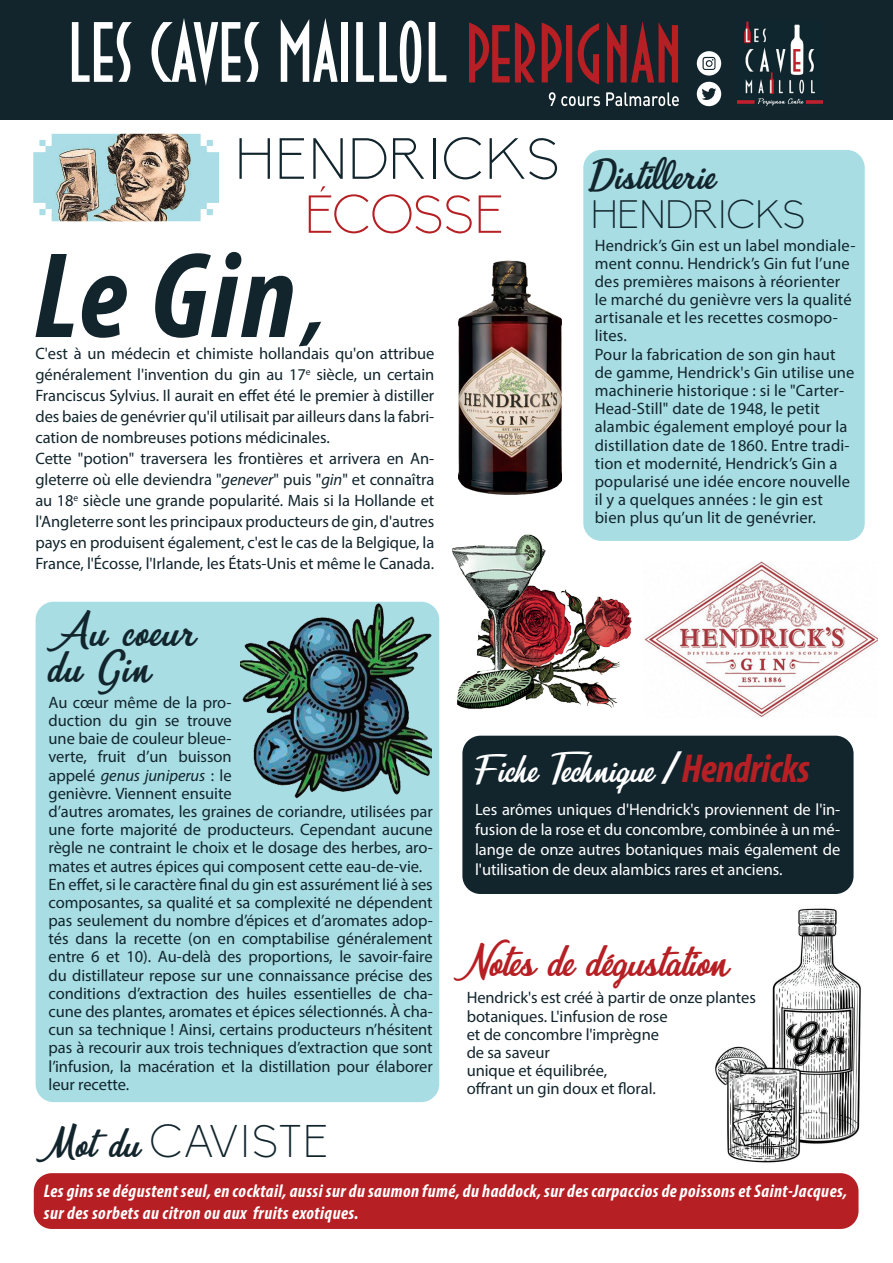
<style>
.page{position:relative;width:893px;height:1263px;background:#fff}
.page>*{position:absolute;margin:0;border:0;box-sizing:border-box;transform-origin:0 0}
.t1{font:italic 700 condensed 123.15px "Myriad Pro";color:#12252d}
.t2{font:84.9px "Deco Tech TL";color:#fff}
.t3{font:300 57px "Biko";color:#12252d}
.t4{font:300 52.5px "Biko";letter-spacing:-.02em;color:#b62024}
.t5{font:45px "Mirella";letter-spacing:-.02em;color:#b62024}
.t6{font:300 45px "Biko";color:#12252d}
.t7{font:45px/36px "Mirella";letter-spacing:.025em;color:#12252d}
.t8{font:42px "Mirella";color:#12252d}
.t9{font:39px "Mirella";letter-spacing:-.015em;color:#fff}
.t10{font:300 39px "Biko";letter-spacing:-.025em;color:#12252d}
.t11{font:italic 700 condensed 18.15px/21.8px "Myriad Pro";letter-spacing:.025em;color:#fff}
.t12{font:16.5px/18.1px "Myriad Pro";letter-spacing:-.005em;color:#12252d}
.t13{font:16.5px/20.2px "Myriad Pro";letter-spacing:-.005em;color:#fff;text-align:justify}
.s1{font-size:89.25px}
.s2{font-style:italic}
.s3{font-family:"Mirella";font-weight:400;font-size:42px}
.s4{font-family:"Myriad Pro";font-weight:700;font-style:italic;font-stretch:condensed;font-size:45px}
.s5{font-family:"Myriad Pro";font-weight:700;font-style:italic;font-stretch:condensed;font-size:40.5px;color:#b62024}
</style>
<div class="page">
<img style="left:715px;top:908px;width:146px;height:266px">
<div style="left:0;top:0;width:893px;height:119px;background:#12252d"></div>
<svg style="left:549px;top:92px;width:51px;height:14px"></svg>
<svg style="left:606px;top:92px;width:73px;height:14px"></svg>
<svg style="left:469px;top:21px;width:209px;height:64px"></svg>
<svg style="left:697px;top:51px;width:24px;height:25px"></svg>
<svg style="left:697px;top:82px;width:24px;height:24px"></svg>
<img style="left:737px;top:21px;width:86px;height:85px">
<div style="left:36px;top:602px;width:403px;height:500px;background:#a8dde4;border-radius:18px"></div>
<img style="left:240px;top:604px;width:191px;height:194px">
<img style="left:33px;top:134px;width:186px;height:87px">
<img style="left:458px;top:260px;width:103px;height:234px">
<div style="left:462px;top:736px;width:391px;height:158px;background:#12252d;border-radius:18px"></div>
<img style="left:644px;top:561px;width:234px;height:156px">
<div style="left:34px;top:1173px;width:824px;height:56px;background:#b62024;border-radius:18px"></div>
<div style="left:583px;top:150px;width:282px;height:391px;background:#a8dde4;border-radius:18px"></div>
<img style="left:452px;top:522px;width:180px;height:187px">
<h2 class="t2" style="left:67px;top:7px;width:381px">LES CAVES MAILLOL</h2>
<h3 class="t3" style="left:235px;top:127px;width:327px">HENDRICKS</h3>
<h3 class="t4" style="left:304px;top:185px;width:201px">ÉCOSSE</h3>
<h3 class="t8" style="left:591px;top:149px;width:126px">Distillerie</h3>
<h3 class="t10" style="left:591px;top:192px;width:216px">HENDRICKS</h3>
<p class="t12" style="left:595px;top:236px;width:262px">Hendrick’s Gin est un label mondiale&shy;ment connu. Hendrick’s Gin fut l’une des premières maisons à réorienter le marché du genièvre vers la qualité artisanale et les recettes cosmopo&shy;lites.<br>Pour la fabrication de son gin haut de gamme, Hendrick's Gin utilise une machinerie historique : si le "Carter-Head-Still" date de 1948, le petit alambic également employé pour la distillation date de 1860. Entre tradi&shy;tion et modernité, Hendrick’s Gin a popularisé une idée encore nouvelle il y a quelques années : le gin est bien plus qu’un lit de genévrier.</p>
<h1 class="t1" style="left:34px;top:219px;width:292px">Le Gin<span class="s1">,</span></h1>
<p class="t12" style="left:35px;top:343px;width:400px;line-height:21px">C'est à un médecin et chimiste hollandais qu'on attribue généralement l'invention du gin au 17<sup>e</sup> siècle, un certain Franciscus Sylvius. Il aurait en effet été le premier à distiller des baies de genévrier qu'il utilisait par ailleurs dans la fabri&shy;cation de nombreuses potions médicinales.<br>Cette "potion" traversera les frontières et arrivera en An&shy;gleterre où elle deviendra "<span class="s2">genever</span>" puis "<span class="s2">gin</span>" et connaîtra au 18<sup>e</sup> siècle une grande popularité. Mais si la Hollande et l'Angleterre sont les principaux producteurs de gin, d'autres pays en produisent également, c'est le cas de la Belgique, la France, l'Écosse, l'Irlande, les États-Unis et même le Canada.</p>
<h3 class="t7" style="left:47px;top:614px;width:150px">Au cœur du Gin</h3>
<p class="t12" style="left:49px;top:693px;width:386px">Au cœur même de la pro-<br>duction du gin se trouve<br>une baie de couleur bleue-<br>verte, fruit d’un buisson<br>appelé <span class="s2">genus juniperus</span> : le<br>genièvre. Viennent ensuite<br>d’autres aromates, les graines de coriandre, utilisées par une forte majorité de producteurs. Cependant aucune règle ne contraint le choix et le dosage des herbes, aro&shy;mates et autres épices qui composent cette eau-de-vie.<br>En effet, si le caractère final du gin est assurément lié à ses composantes, sa qualité et sa complexité ne dépendent pas seulement du nombre d’épices et d’aromates adop&shy;tés dans la recette (on en comptabilise généralement entre 6 et 10). Au-delà des proportions, le savoir-faire du distillateur repose sur une connaissance précise des conditions d’extraction des huiles essentielles de cha&shy;cune des plantes, aromates et épices sélectionnés. À cha&shy;cun sa technique ! Ainsi, certains producteurs n’hésitent pas à recourir aux trois techniques d’extraction que sont l’infusion, la macération et la distillation pour élaborer leur recette.</p>
<h3 class="t6" style="left:36px;top:1116px;width:293px"><span class="s3">Mot du</span> CAVISTE</h3>
<h3 class="t9" style="left:472px;top:744px;width:339px">Fiche Technique <span class="s4">/</span><span class="s5">Hendricks</span></h3>
<p class="t13" style="left:475px;top:799px;width:367px">Les arômes uniques d'Hendrick's proviennent de l'in&shy;fusion de la rose et du concombre, combinée à un mé&shy;lange de onze autres botaniques mais également de l'utilisation de deux alambics rares et anciens.</p>
<h3 class="t5" style="left:467px;top:933px;width:264px">Notes de dégustation</h3>
<p class="t12" style="left:467px;top:988px;width:291px">Hendrick's est créé à partir de onze plantes botaniques. L'infusion de rose<br>et de concombre l'imprègne<br>de sa saveur<br>unique et équilibrée,<br>offrant un gin doux et floral.</p>
<p class="t11" style="left:44px;top:1180px;width:805px">Les gins se dégustent seul, en cocktail, aussi sur du saumon fumé, du haddock, sur des carpaccios de poissons et Saint-Jacques, sur des sorbets au citron ou aux fruits exotiques.</p>
</div>
